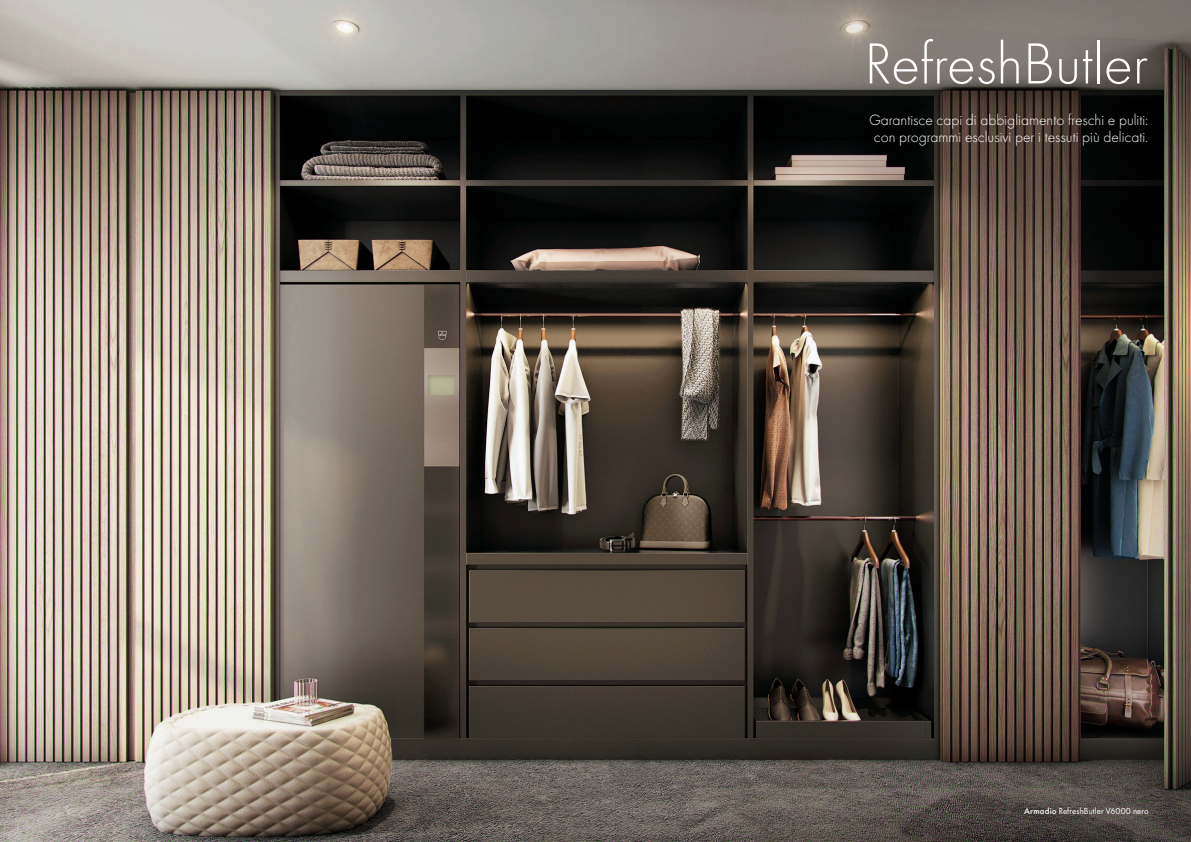
<style>
.page{position:relative;width:1191px;height:842px;background:#fff}
.page>*{position:absolute;margin:0;border:0;box-sizing:border-box;transform-origin:0 0}
.t1{font:300 60px "ZUG Futura";color:#fff}
.t2{font:300 15.5px/17px "ZUG Futura";color:#fff;text-align:center}
.t3{font:9px "ZUG Futura";letter-spacing:.01em;color:#fff}
.s1{font-weight:500}
</style>
<div class="page">
<img style="left:0;top:0;width:1191px;height:842px">
<h1 class="t1" style="left:864px;top:39px;width:286px">RefreshButler</h1>
<p class="t2" style="left:869px;top:112px;width:281px">Garantisce capi di abbigliamento freschi e puliti: con programmi esclusivi per i tessuti più delicati.</p>
<p class="t3" style="left:1024px;top:807px;width:126px"><span class="s1">Armadio</span> RefreshButler V6000 nero</p>
</div>
